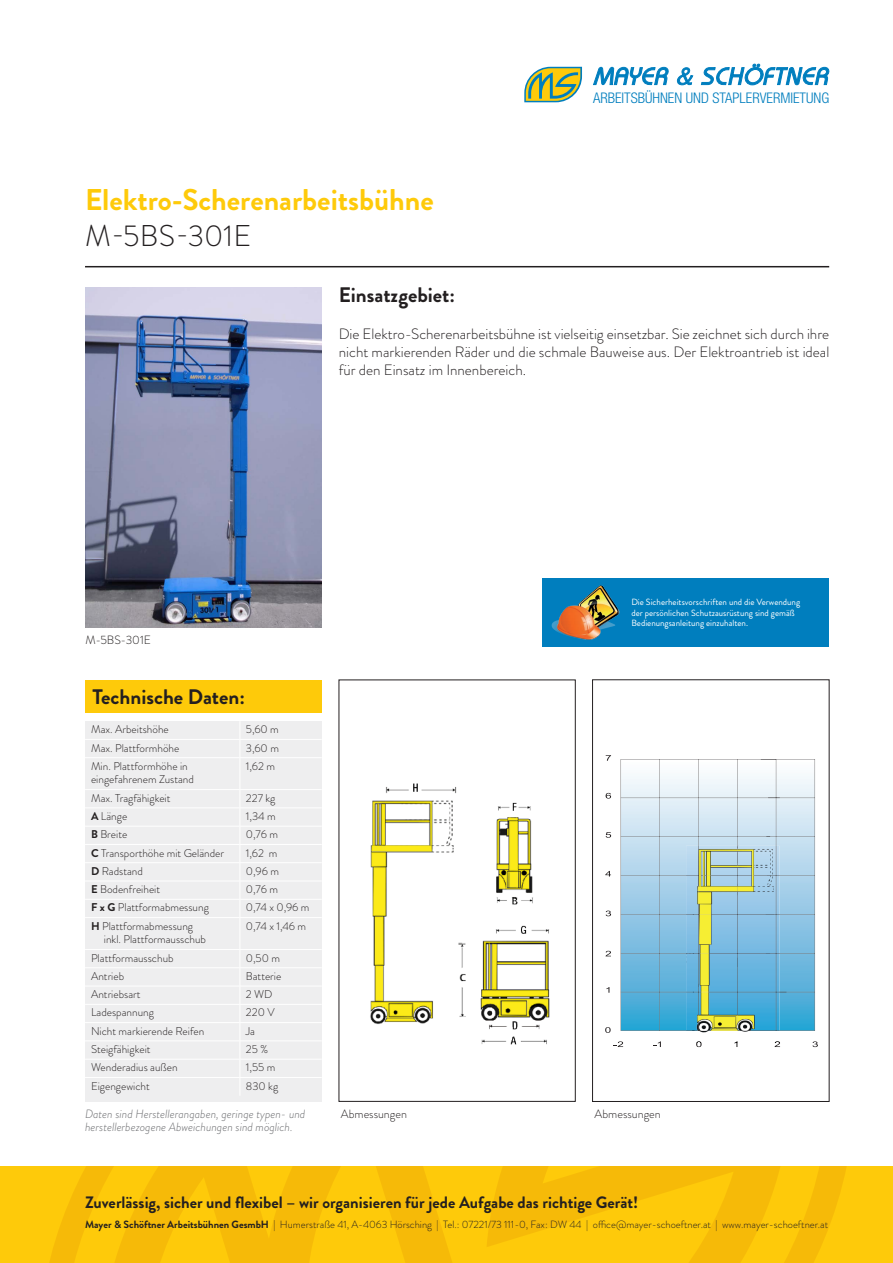
<style>
.page{position:relative;width:893px;height:1263px;background:#fff}
.page>*{position:absolute;margin:0;border:0;box-sizing:border-box;transform-origin:0 0}
.t1{font:700 30px "Brandon Grotesque";color:#feca0a}
.t2{font:300 30px "Brandon Grotesque";letter-spacing:.005em;color:#231f20}
.t3{font:700 21px "Brandon Grotesque";color:#231f20}
.t4{font:700 16.5px "Brandon Grotesque";color:#231f20}
.t5{font:300 15px/18px "Brandon Grotesque";color:#231f20;text-align:justify}
.t6{font:300 condensed 14.7px "Helvetica Neue";color:#007ebe}
.t7{font:italic 300 12px/12.8px "Brandon Grotesque";color:#6c6d70}
.t8{font:300 12px "Brandon Grotesque";color:#231f20}
.t9{font:300 11.25px/13.5px "Brandon Grotesque";color:#231f20}
.t10{font:300 10.5px "Brandon Grotesque";color:#231f20}
.t11{font:9px/10.8px "Brandon Grotesque";color:#fff}
.s1{font-weight:700}
</style>
<div class="page">
<div style="left:85px;top:680px;width:237px;height:32px;background:#feca0a"></div>
<div style="left:85px;top:721px;width:237px;height:380px;background:#eeeeef"></div>
<hr style="left:85px;top:266px;width:744px;height:1px;background:#231f20">
<svg style="left:0;top:1166px;width:893px;height:97px;fill:#feca0a"></svg>
<svg style="left:73px;top:1166px;width:717px;height:97px;fill:#fdc909"></svg>
<div style="left:542px;top:578px;width:287px;height:69px;background:#007ebe"></div>
<img style="left:551px;top:585px;width:69px;height:55px">
<svg style="left:524px;top:67px;width:58px;height:35px"></svg>
<svg style="left:593px;top:66px;width:76px;height:20px"></svg>
<svg style="left:676px;top:67px;width:18px;height:19px"></svg>
<svg style="left:701px;top:63px;width:129px;height:23px"></svg>
<div style="left:592px;top:680px;width:237px;height:422px;border:1px solid #231f20"></div>
<img style="left:85px;top:287px;width:237px;height:341px">
<hr style="left:85px;top:739px;width:155px;height:1px;background:#fff">
<hr style="left:240px;top:739px;width:82px;height:1px;background:#fff">
<hr style="left:85px;top:757px;width:155px;height:1px;background:#fff">
<hr style="left:240px;top:757px;width:82px;height:1px;background:#fff">
<hr style="left:240px;top:758px;width:1px;height:31px;background:#fff">
<hr style="left:85px;top:789px;width:155px;height:1px;background:#fff">
<hr style="left:240px;top:789px;width:82px;height:1px;background:#fff">
<hr style="left:85px;top:808px;width:155px;height:1px;background:#fff">
<hr style="left:240px;top:808px;width:82px;height:1px;background:#fff">
<hr style="left:85px;top:826px;width:155px;height:1px;background:#fff">
<hr style="left:240px;top:826px;width:82px;height:1px;background:#fff">
<hr style="left:85px;top:844px;width:155px;height:1px;background:#fff">
<hr style="left:240px;top:844px;width:82px;height:1px;background:#fff">
<hr style="left:85px;top:862px;width:155px;height:1px;background:#fff">
<hr style="left:240px;top:862px;width:82px;height:1px;background:#fff">
<hr style="left:85px;top:881px;width:155px;height:1px;background:#fff">
<hr style="left:240px;top:881px;width:82px;height:1px;background:#fff">
<hr style="left:85px;top:899px;width:155px;height:1px;background:#fff">
<hr style="left:240px;top:899px;width:82px;height:1px;background:#fff">
<hr style="left:85px;top:917px;width:155px;height:1px;background:#fff">
<hr style="left:240px;top:917px;width:82px;height:1px;background:#fff">
<hr style="left:240px;top:918px;width:1px;height:31px;background:#fff">
<hr style="left:85px;top:949px;width:155px;height:1px;background:#fff">
<hr style="left:240px;top:949px;width:82px;height:1px;background:#fff">
<hr style="left:85px;top:967px;width:155px;height:1px;background:#fff">
<hr style="left:240px;top:967px;width:82px;height:1px;background:#fff">
<hr style="left:85px;top:986px;width:155px;height:1px;background:#fff">
<hr style="left:240px;top:986px;width:82px;height:1px;background:#fff">
<hr style="left:85px;top:1004px;width:155px;height:1px;background:#fff">
<hr style="left:240px;top:1004px;width:82px;height:1px;background:#fff">
<hr style="left:85px;top:1022px;width:155px;height:1px;background:#fff">
<hr style="left:240px;top:1022px;width:82px;height:1px;background:#fff">
<hr style="left:85px;top:1041px;width:155px;height:1px;background:#fff">
<hr style="left:240px;top:1041px;width:82px;height:1px;background:#fff">
<hr style="left:85px;top:1059px;width:155px;height:1px;background:#fff">
<hr style="left:240px;top:1059px;width:82px;height:1px;background:#fff">
<hr style="left:85px;top:1077px;width:155px;height:1px;background:#fff">
<hr style="left:240px;top:1077px;width:82px;height:1px;background:#fff">
<img style="left:370px;top:783px;width:180px;height:262px">
<svg style="left:622px;top:760px;width:193px;height:271px"></svg>
<svg style="left:605px;top:951px;width:6px;height:5px"></svg>
<svg style="left:605px;top:1027px;width:6px;height:6px"></svg>
<svg style="left:605px;top:871px;width:6px;height:5px"></svg>
<svg style="left:606px;top:910px;width:5px;height:6px"></svg>
<svg style="left:606px;top:793px;width:5px;height:5px"></svg>
<svg style="left:606px;top:832px;width:5px;height:6px"></svg>
<svg style="left:606px;top:755px;width:5px;height:6px"></svg>
<svg style="left:653px;top:1041px;width:8px;height:6px"></svg>
<hr style="left:815px;top:759px;width:1px;height:272px;background:#231f20">
<hr style="left:698px;top:759px;width:1px;height:228px;background:#231f20">
<hr style="left:776px;top:759px;width:1px;height:272px;background:#231f20">
<hr style="left:621px;top:798px;width:159px;height:1px;background:#231f20">
<hr style="left:621px;top:759px;width:155px;height:1px;background:#231f20">
<hr style="left:737px;top:759px;width:1px;height:104px;background:#231f20">
<hr style="left:621px;top:837px;width:149px;height:1px;background:#231f20">
<hr style="left:621px;top:875px;width:149px;height:1px;background:#231f20">
<hr style="left:621px;top:914px;width:153px;height:1px;background:#231f20">
<hr style="left:621px;top:953px;width:149px;height:1px;background:#231f20">
<hr style="left:621px;top:992px;width:165px;height:1px;background:#231f20">
<hr style="left:761px;top:759px;width:54px;height:1px;background:#231f20">
<hr style="left:768px;top:798px;width:47px;height:1px;background:#231f20">
<hr style="left:766px;top:837px;width:49px;height:1px;background:#231f20">
<hr style="left:767px;top:875px;width:48px;height:1px;background:#231f20">
<hr style="left:766px;top:914px;width:49px;height:1px;background:#231f20">
<hr style="left:766px;top:953px;width:49px;height:1px;background:#231f20">
<hr style="left:776px;top:992px;width:39px;height:1px;background:#231f20">
<hr style="left:621px;top:759px;width:1px;height:272px;background:#231f20">
<hr style="left:660px;top:759px;width:1px;height:272px;background:#231f20">
<hr style="left:621px;top:1031px;width:194px;height:1px;background:#231f20">
<svg style="left:614px;top:1041px;width:9px;height:6px"></svg>
<svg style="left:812px;top:1041px;width:6px;height:6px"></svg>
<img style="left:686px;top:1031px;width:93px;height:12px">
<svg style="left:696px;top:1041px;width:6px;height:6px"></svg>
<svg style="left:734px;top:1041px;width:3px;height:6px"></svg>
<img style="left:686px;top:846px;width:93px;height:185px">
<svg style="left:775px;top:1041px;width:5px;height:6px"></svg>
<h1 class="t1" style="left:85px;top:178px;width:350px">Elektro-Scherenarbeitsbühne</h1>
<h1 class="t2" style="left:85px;top:215px;width:168px">M-5BS-301E</h1>
<h2 class="t3" style="left:339px;top:280px;width:118px">Einsatzgebiet:</h2>
<h3 class="t6" style="left:593px;top:90px;width:238px">ARBEITSBÜHNEN UND STAPLERVERMIETUNG</h3>
<h3 class="t5" style="left:339px;top:325px;width:492px">Die Elektro-Scherenarbeitsbühne ist vielseitig einsetzbar. Sie zeichnet sich durch ihre nicht markierenden Räder und die schmale Bauweise aus. Der Elektroantrieb ist ideal für den Einsatz im Innenbereich.</h3>
<p class="t8" style="left:85px;top:632px;width:67px">M-5BS-301E</p>
<h2 class="t3" style="left:92px;top:682px;width:154px">Technische Daten:</h2>
<p class="t9" style="left:91px;top:723px;width:79px">Max. Arbeitshöhe</p>
<p class="t9" style="left:246px;top:723px;width:34px">5,60 m</p>
<p class="t9" style="left:91px;top:741px;width:90px">Max. Plattformhöhe</p>
<p class="t9" style="left:246px;top:741px;width:35px">3,60 m</p>
<p class="t9" style="left:91px;top:759px;width:104px">Min. Plattformhöhe in eingefahrenem Zustand</p>
<p class="t9" style="left:246px;top:759px;width:31px">1,62 m</p>
<p class="t9" style="left:91px;top:791px;width:81px">Max. Tragfähigkeit</p>
<p class="t9" style="left:246px;top:791px;width:31px">227 kg</p>
<p class="t9" style="left:91px;top:809px;width:38px"><span class="s1">A</span> Länge</p>
<p class="t9" style="left:246px;top:809px;width:31px">1,34 m</p>
<p class="t9" style="left:91px;top:828px;width:38px"><span class="s1">B</span> Breite</p>
<p class="t9" style="left:246px;top:828px;width:34px">0,76 m</p>
<p class="t9" style="left:91px;top:846px;width:135px"><span class="s1">C</span> Transporthöhe mit Geländer</p>
<p class="t9" style="left:246px;top:846px;width:33px">1,62 m</p>
<p class="t9" style="left:91px;top:864px;width:53px"><span class="s1">D</span> Radstand</p>
<p class="t9" style="left:246px;top:864px;width:35px">0,96 m</p>
<p class="t9" style="left:91px;top:882px;width:71px"><span class="s1">E</span> Bodenfreiheit</p>
<p class="t9" style="left:246px;top:882px;width:34px">0,76 m</p>
<p class="t9" style="left:91px;top:901px;width:119px"><span class="s1">F x G</span> Plattformabmessung</p>
<p class="t9" style="left:246px;top:901px;width:65px">0,74 x 0,96 m</p>
<p class="t9" style="left:104px;top:919px;width:104px;text-indent:-13px"><span class="s1">H</span> Plattformabmessung inkl. Plattformausschub</p>
<p class="t9" style="left:246px;top:919px;width:62px">0,74 x 1,46 m</p>
<p class="t9" style="left:91px;top:951px;width:84px">Plattformausschub</p>
<p class="t9" style="left:246px;top:951px;width:36px">0,50 m</p>
<p class="t9" style="left:91px;top:969px;width:35px">Antrieb</p>
<p class="t9" style="left:246px;top:969px;width:37px">Batterie</p>
<p class="t9" style="left:91px;top:987px;width:51px">Antriebsart</p>
<p class="t9" style="left:246px;top:987px;width:28px">2 WD</p>
<p class="t9" style="left:91px;top:1006px;width:64px">Ladespannung</p>
<p class="t9" style="left:246px;top:1006px;width:30px">220 V</p>
<p class="t9" style="left:91px;top:1024px;width:115px">Nicht markierende Reifen</p>
<p class="t9" style="left:246px;top:1024px;width:11px">Ja</p>
<p class="t9" style="left:91px;top:1042px;width:61px">Steigfähigkeit</p>
<p class="t9" style="left:246px;top:1042px;width:24px">25 %</p>
<p class="t9" style="left:91px;top:1061px;width:88px">Wenderadius außen</p>
<p class="t9" style="left:246px;top:1061px;width:31px">1,55 m</p>
<p class="t9" style="left:91px;top:1079px;width:60px">Eigengewicht</p>
<p class="t9" style="left:246px;top:1079px;width:34px">830 kg</p>
<p class="t11" style="left:631px;top:596px;width:170px">Die Sicherheitsvorschriften und die Verwendung der persönlichen Schutzausrüstung sind gemäß<br>Bedienungsanleitung einzuhalten.</p>
<p class="t7" style="left:85px;top:1108px;width:222px">Daten sind Herstellerangaben, geringe typen- und herstellerbezogene Abweichungen sind möglich.</p>
<p class="t8" style="left:341px;top:1106px;width:68px">Abmessungen</p>
<p class="t8" style="left:595px;top:1106px;width:68px">Abmessungen</p>
<h3 class="t4" style="left:85px;top:1191px;width:555px">Zuverlässig, sicher und flexibel – wir organisieren für jede Aufgabe das richtige Gerät!</h3>
<p class="t10" style="left:85px;top:1217px;width:745px"><span class="s1">Mayer &amp; Schöftner Arbeitsbühnen GesmbH</span> | Humerstraße 41, A-4063 Hörsching | Tel.: 07221/73 111-0, Fax: DW 44 | office@mayer-schoeftner.at | www.mayer-schoeftner.at</p>
</div>
